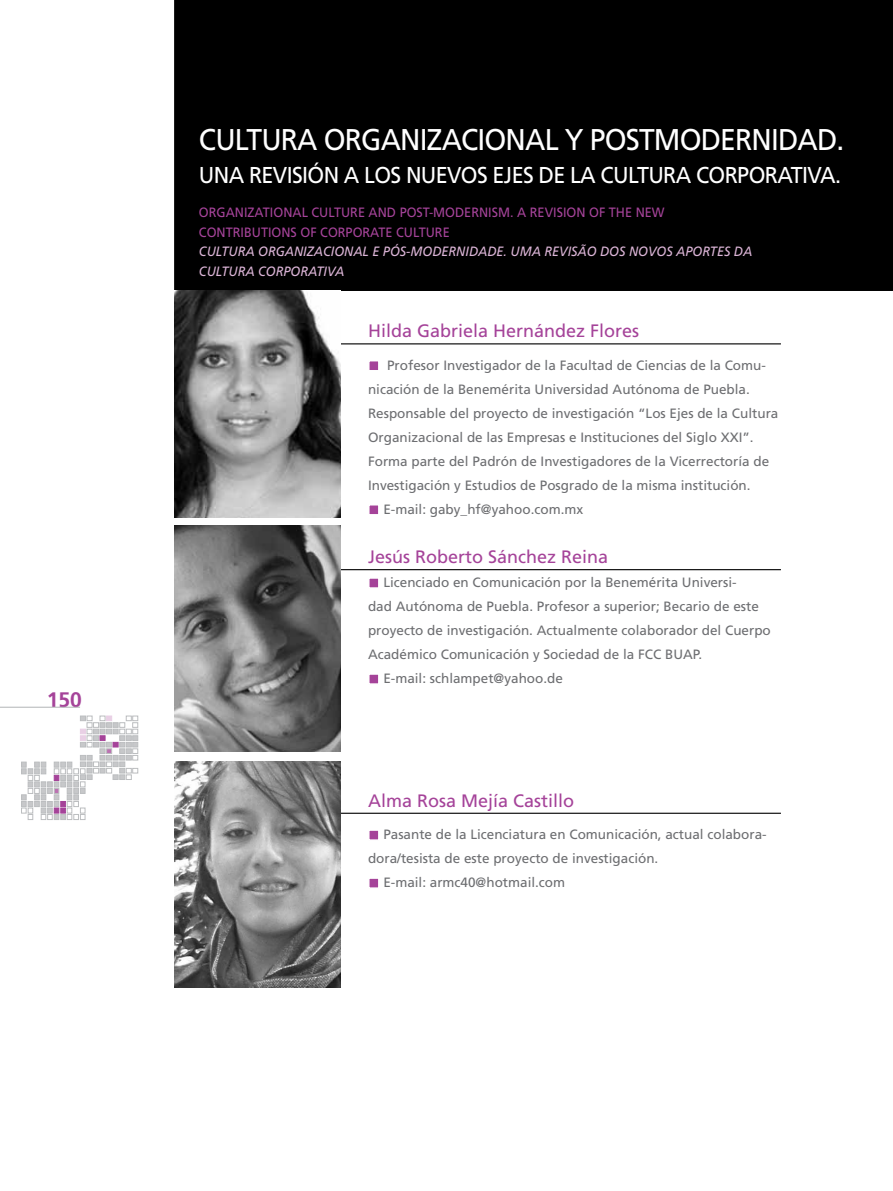
<style>
.page{position:relative;width:893px;height:1191px;background:#fff}
.page>*{position:absolute;margin:0;border:0;box-sizing:border-box;transform-origin:0 0}
.t1{font:30px "Frutiger";letter-spacing:-.03em;color:#fff;scale:.94 1}
.t2{font:22.95px "Frutiger";letter-spacing:-.03em;color:#fff;scale:.94 1}
.t3{font:700 21px "Frutiger";color:#a54399}
.t4{font:18px "Frutiger";color:#a54399}
.t5{font:13.5px "Frutiger";color:#6d6e71}
.t6{font:13.5px/19.5px "Frutiger";color:#a54399;scale:.94 1}
.t7{font:italic 13.5px/19.5px "Frutiger";color:#dbb4d6;scale:.94 1}
</style>
<div class="page">
<hr style="left:0;top:707px;width:80px;height:1px;background:#b1b4b6">
<svg style="left:21px;top:716px;width:117px;height:103px"></svg>
<hr style="left:892px;top:0;width:1px;height:1106px;background:#e9d0e5">
<div style="left:174px;top:0;width:719px;height:291px;background:#000"></div>
<hr style="left:339px;top:343px;width:442px;height:1px;background:#000">
<div style="left:368px;top:360px;width:12px;height:11px;background:#a54399;border:2px solid #fff"></div>
<div style="left:368px;top:504px;width:12px;height:11px;background:#a54399;border:2px solid #fff"></div>
<img style="left:174px;top:291px;width:166px;height:226px">
<hr style="left:339px;top:569px;width:442px;height:1px;background:#000">
<div style="left:368px;top:577px;width:12px;height:12px;background:#a54399;border:2px solid #fff"></div>
<div style="left:368px;top:673px;width:12px;height:12px;background:#a54399;border:2px solid #fff"></div>
<hr style="left:339px;top:812px;width:442px;height:2px;background:#000">
<div style="left:368px;top:829px;width:12px;height:12px;background:#a54399;border:2px solid #fff"></div>
<div style="left:368px;top:877px;width:12px;height:12px;background:#a54399;border:2px solid #fff"></div>
<img style="left:174px;top:526px;width:166px;height:225px">
<img style="left:174px;top:761px;width:166px;height:227px">
<h3 class="t3" style="left:47px;top:687px;width:37px">150</h3>
<h1 class="t1" style="left:199px;top:122px;width:688px">CULTURA ORGANIZACIONAL Y POSTMODERNIDAD.</h1>
<h2 class="t2" style="left:199px;top:161px;width:685px">UNA REVISIÓN A LOS NUEVOS EJES DE LA CULTURA CORPORATIVA.</h2>
<p class="t6" style="left:199px;top:203px;width:497px">ORGANIZATIONAL CULTURE AND POST-MODERNISM. A REVISION OF THE NEW<br>CONTRIBUTIONS OF CORPORATE CULTURE</p>
<p class="t7" style="left:199px;top:242px;width:590px">CULTURA ORGANIZACIONAL E PÓS-MODERNIDADE. UMA REVISÃO DOS NOVOS APORTES DA<br>CULTURA CORPORATIVA</p>
<h3 class="t4" style="left:368px;top:321px;width:273px">Hilda Gabriela Hernández Flores</h3>
<p class="t5" style="left:387px;top:357px;width:380px">Profesor Investigador de la Facultad de Ciencias de la Comu-</p>
<p class="t5" style="left:368px;top:381px;width:383px">nicación de la Benemérita Universidad Autónoma de Puebla.</p>
<p class="t5" style="left:368px;top:405px;width:412px">Responsable del proyecto de investigación “Los Ejes de la Cultura</p>
<p class="t5" style="left:368px;top:429px;width:387px">Organizacional de las Empresas e Instituciones del Siglo XXI”.</p>
<p class="t5" style="left:368px;top:453px;width:403px">Forma parte del Padrón de Investigadores de la Vicerrectoría de</p>
<p class="t5" style="left:368px;top:477px;width:384px">Investigación y Estudios de Posgrado de la misma institución.</p>
<p class="t5" style="left:383px;top:501px;width:201px">E-mail: gaby_hf@yahoo.com.mx</p>
<h3 class="t4" style="left:368px;top:546px;width:242px">Jesús Roberto Sánchez Reina</h3>
<p class="t5" style="left:383px;top:574px;width:355px">Licenciado en Comunicación por la Benemérita Universi-</p>
<p class="t5" style="left:368px;top:598px;width:392px">dad Autónoma de Puebla. Profesor a superior; Becario de este</p>
<p class="t5" style="left:368px;top:622px;width:404px">proyecto de investigación. Actualmente colaborador del Cuerpo</p>
<p class="t5" style="left:368px;top:646px;width:336px">Académico Comunicación y Sociedad de la FCC BUAP.</p>
<p class="t5" style="left:383px;top:670px;width:181px">E-mail: schlampet@yahoo.de</p>
<h3 class="t4" style="left:368px;top:790px;width:208px">Alma Rosa Mejía Castillo</h3>
<p class="t5" style="left:383px;top:826px;width:385px">Pasante de la Licenciatura en Comunicación, actual colabora-</p>
<p class="t5" style="left:368px;top:850px;width:292px">dora/tesista de este proyecto de investigación.</p>
<p class="t5" style="left:383px;top:874px;width:183px">E-mail: armc40@hotmail.com</p>
</div>
